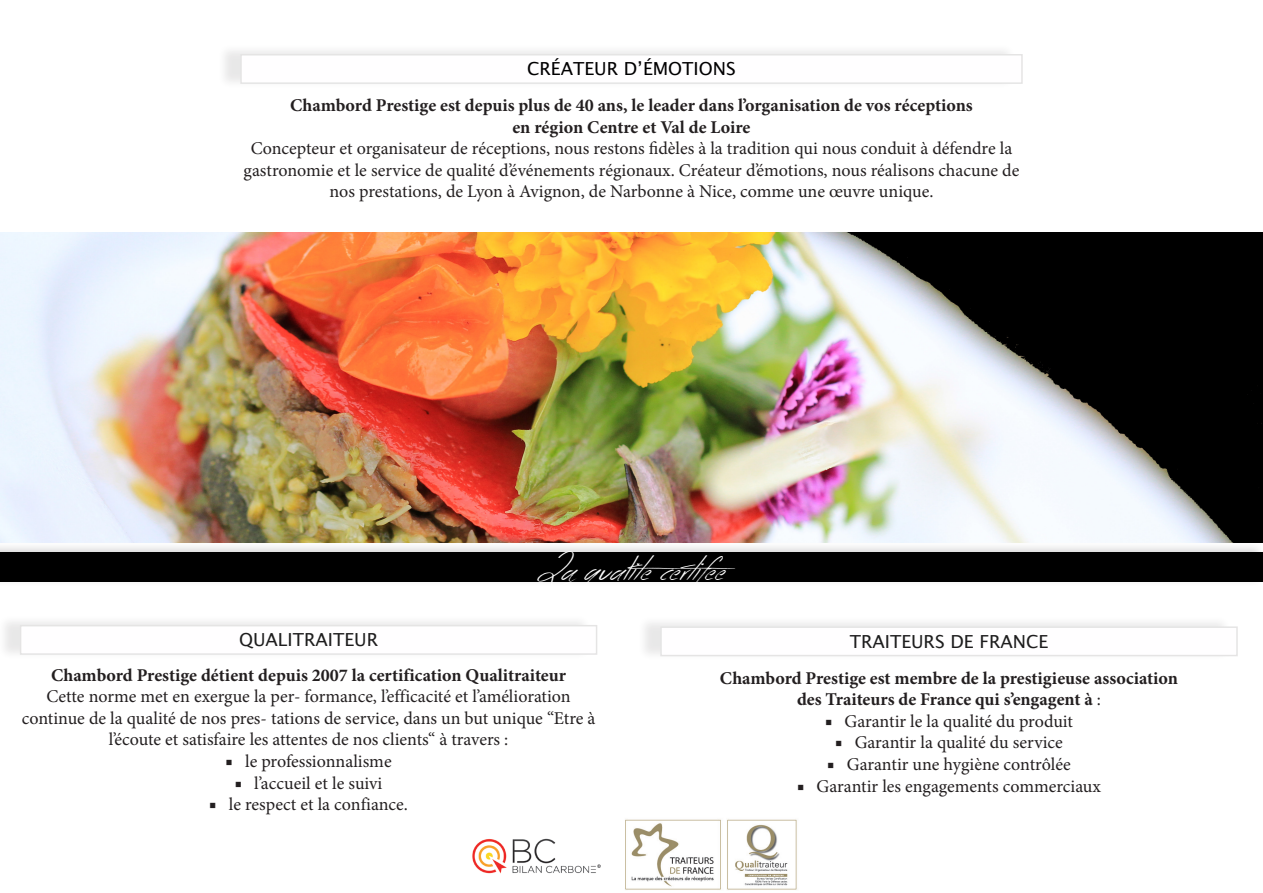
<style>
.page{position:relative;width:1263px;height:893px;background:#fff}
.page>*{position:absolute;margin:0;border:0;box-sizing:border-box;transform-origin:0 0}
.t1{font:39px "Acrossthe Road";color:#fff}
.t2{font:18px/21.6px "Minion Pro";color:#231f20;text-align:center}
.t3{font:700 18px "Minion Pro";color:#231f20}
.t4{font:18px "Lucida Grande";color:#000}
.s1{font-weight:400}
</style>
<div class="page">
<img style="left:472px;top:838px;width:129px;height:36px">
<img style="left:625px;top:819px;width:172px;height:71px">
<div style="left:0;top:541px;width:1263px;height:47px;background:#231f20;opacity:.18"></div>
<div style="left:0;top:552px;width:1263px;height:30px;background:#000"></div>
<div style="left:217px;top:43px;width:799px;height:46px;background:#231f20;opacity:.88"></div>
<div style="left:241px;top:55px;width:781px;height:28px;background:#fffbff"></div>
<div style="left:637px;top:615px;width:594px;height:47px;background:#231f20;opacity:.88"></div>
<div style="left:661px;top:627px;width:576px;height:29px;background:#fffbff"></div>
<div style="left:0;top:614px;width:591px;height:46px;background:#231f20;opacity:.88"></div>
<div style="left:21px;top:626px;width:576px;height:28px;background:#fffbff"></div>
<img style="left:0;top:233px;width:1263px;height:309px">
<p class="t4" style="left:527px;top:59px;width:210px">CRÉATEUR D’ÉMOTIONS</p>
<p class="t3" style="left:290px;top:93px;width:684px">Chambord Prestige est depuis plus de 40 ans, le leader dans l’organisation de vos réceptions</p>
<p class="t3" style="left:512px;top:114px;width:240px">en région Centre et Val de Loire</p>
<p class="t2" style="left:244px;top:138px;width:777px">Concepteur et organisateur de réceptions, nous restons fidèles à la tradition qui nous conduit à défendre la gastronomie et le service de qualité d’événements régionaux. Créateur d’émotions, nous réalisons chacune de nos prestations, de Lyon à Avignon, de Narbonne à Nice, comme une œuvre unique.</p>
<p class="t4" style="left:239px;top:629px;width:140px">QUALITRAITEUR</p>
<p class="t1" style="left:538px;top:546px;width:206px">La qualite certifee</p>
<p class="t4" style="left:850px;top:631px;width:200px">TRAITEURS DE FRANCE</p>
<p class="t3" style="left:51px;top:662px;width:517px">Chambord Prestige détient depuis 2007 la certification Qualitraiteur</p>
<p class="t2" style="left:22px;top:686px;width:575px">Cette norme met en exergue la per- formance, l’efficacité et l’amélioration continue de la qualité de nos pres- tations de service, dans un but unique “Etre à l’écoute et satisfaire les attentes de nos clients“ à travers :</p>
<p class="t2" style="left:226px;top:750px;width:168px">■ le professionnalisme</p>
<p class="t2" style="left:235px;top:772px;width:149px">■ l’accueil et le suivi</p>
<p class="t2" style="left:209px;top:794px;width:200px">■ le respect et la confiance.</p>
<p class="t3" style="left:720px;top:665px;width:460px">Chambord Prestige est membre de la prestigieuse association</p>
<p class="t3" style="left:797px;top:687px;width:305px">des Traiteurs de France qui s’engagent à <span class="s1">:</span></p>
<p class="t2" style="left:825px;top:710px;width:249px">■ Garantir le la qualité du produit</p>
<p class="t2" style="left:835px;top:732px;width:229px">■ Garantir la qualité du service</p>
<p class="t2" style="left:827px;top:753px;width:245px">■ Garantir une hygiène contrôlée</p>
<p class="t2" style="left:797px;top:775px;width:305px">■ Garantir les engagements commerciaux</p>
</div>
